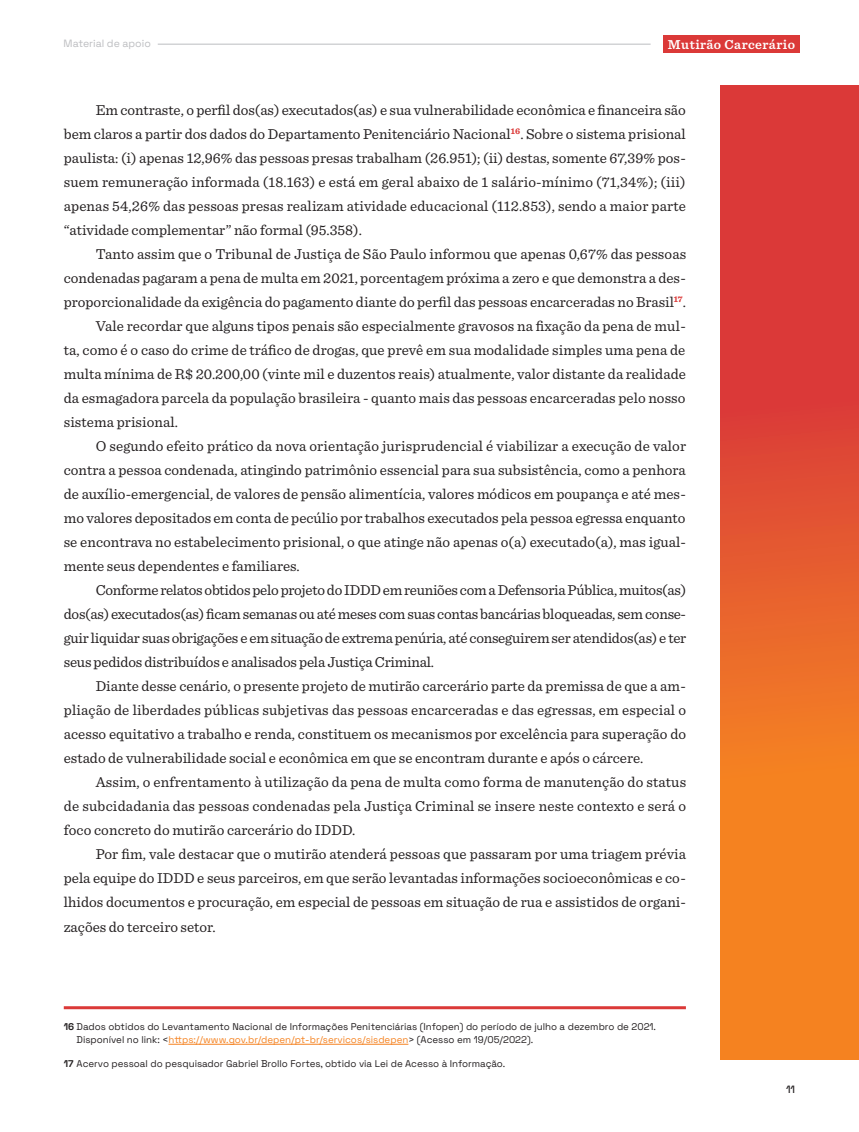
<style>
.page{position:relative;width:859px;height:1132px;background:#fff}
.page>*{position:absolute;margin:0;border:0;box-sizing:border-box;transform-origin:0 0}
._02_Texto_corrido_pa{font:15px/24px "Sentinel";color:#231f20;text-align:justify}
.t1{font:600 13.5px "Sentinel";letter-spacing:.035em;color:#fff}
.t2{font:300 10.5px "Space Grotesk";color:#bcbdc0}
.t3{font:300 10.5px "Space Grotesk";color:#231f20}
._000_RODAPÉ{font:300 9.75px/13.5px "Space Grotesk";color:#231f20}
.s1{color:#f58220}
</style>
<div class="page">
<div style="left:663px;top:35px;width:137px;height:18px;background:#db3938"></div>
<hr style="left:158px;top:44px;width:493px;height:1px;background:#bcbdc0">
<svg style="left:721px;top:86px;width:138px;height:973px;background:#e75d2d"></svg>
<hr style="left:64px;top:1005px;width:622px;height:3px;background:#db3938">
<hr style="left:168px;top:1043px;width:240px;height:1px;background:#f58220">
<p class="t2" style="left:64px;top:35px;width:89px">Material de apoio</p>
<p class="t1" style="left:668px;top:34px;width:129px">Mutirão Carcerário</p>
<p class="_02_Texto_corrido_pa" style="left:64px;top:97px;width:624px;text-indent:32px">Em contraste, o perfil dos(as) executados(as) e sua vulnerabilidade econômica e financeira são bem claros a partir dos dados do Departamento Penitenciário Nacional<sup>16</sup>. Sobre o sistema prisional paulista: (i) apenas 12,96% das pessoas presas trabalham (26.951); (ii) destas, somente 67,39% pos&shy;suem remuneração informada (18.163) e está em geral abaixo de 1 salário-mínimo (71,34%); (iii) apenas 54,26% das pessoas presas realizam atividade educacional (112.853), sendo a maior parte “atividade complementar” não formal (95.358).</p>
<p class="_02_Texto_corrido_pa" style="left:64px;top:241px;width:624px;text-indent:32px">Tanto assim que o Tribunal de Justiça de São Paulo informou que apenas 0,67% das pessoas condenadas pagaram a pena de multa em 2021, porcentagem próxima a zero e que demonstra a des&shy;proporcionalidade da exigência do pagamento diante do perfil das pessoas encarceradas no Brasil<sup>17</sup>.</p>
<p class="_02_Texto_corrido_pa" style="left:64px;top:313px;width:624px;text-indent:32px">Vale recordar que alguns tipos penais são especialmente gravosos na fixação da pena de mul&shy;ta, como é o caso do crime de tráfico de drogas, que prevê em sua modalidade simples uma pena de multa mínima de R$ 20.200,00 (vinte mil e duzentos reais) atualmente, valor distante da realidade da esmagadora parcela da população brasileira - quanto mais das pessoas encarceradas pelo nosso sistema prisional.</p>
<p class="_02_Texto_corrido_pa" style="left:64px;top:433px;width:624px;text-indent:32px">O segundo efeito prático da nova orientação jurisprudencial é viabilizar a execução de valor contra a pessoa condenada, atingindo patrimônio essencial para sua subsistência, como a penhora de auxílio-emergencial, de valores de pensão alimentícia, valores módicos em poupança e até mes&shy;mo valores depositados em conta de pecúlio por trabalhos executados pela pessoa egressa enquanto se encontrava no estabelecimento prisional, o que atinge não apenas o(a) executado(a), mas igual&shy;mente seus dependentes e familiares.</p>
<p class="_02_Texto_corrido_pa" style="left:64px;top:577px;width:624px;text-indent:32px">Conforme relatos obtidos pelo projeto do IDDD em reuniões com a Defensoria Pública, muitos(as) dos(as) executados(as) ficam semanas ou até meses com suas contas bancárias bloqueadas, sem conse&shy;guir liquidar suas obrigações e em situação de extrema penúria, até conseguirem ser atendidos(as) e ter seus pedidos distribuídos e analisados pela Justiça Criminal.</p>
<p class="_02_Texto_corrido_pa" style="left:64px;top:673px;width:624px;text-indent:32px">Diante desse cenário, o presente projeto de mutirão carcerário parte da premissa de que a am&shy;pliação de liberdades públicas subjetivas das pessoas encarceradas e das egressas, em especial o acesso equitativo a trabalho e renda, constituem os mecanismos por excelência para superação do estado de vulnerabilidade social e econômica em que se encontram durante e após o cárcere.</p>
<p class="_02_Texto_corrido_pa" style="left:64px;top:769px;width:624px;text-indent:32px">Assim, o enfrentamento à utilização da pena de multa como forma de manutenção do status de subcidadania das pessoas condenadas pela Justiça Criminal se insere neste contexto e será o foco concreto do mutirão carcerário do IDDD.</p>
<p class="_02_Texto_corrido_pa" style="left:64px;top:841px;width:624px;text-indent:32px">Por fim, vale destacar que o mutirão atenderá pessoas que passaram por uma triagem prévia pela equipe do IDDD e seus parceiros, em que serão levantadas informações socioeconômicas e co&shy;lhidos documentos e procuração, em especial de pessoas em situação de rua e assistidos de organi&shy;zações do terceiro setor.</p>
<p class="_000_RODAPÉ" style="left:77px;top:1018px;width:581px;text-indent:-13px">16 Dados obtidos do Levantamento Nacional de Informações Penitenciárias (Infopen) do período de julho a dezembro de 2021.<br>Disponível no link: &lt;<span class="s1">https://www.gov.br/depen/pt-br/servicos/sisdepen</span>&gt; (Acesso em 19/05/2022).</p>
<p class="_000_RODAPÉ" style="left:64px;top:1056px;width:443px">17 Acervo pessoal do pesquisador Gabriel Brollo Fortes, obtido via Lei de Acesso à Informação.</p>
<p class="t3" style="left:786px;top:1081px;width:11px">11</p>
</div>
